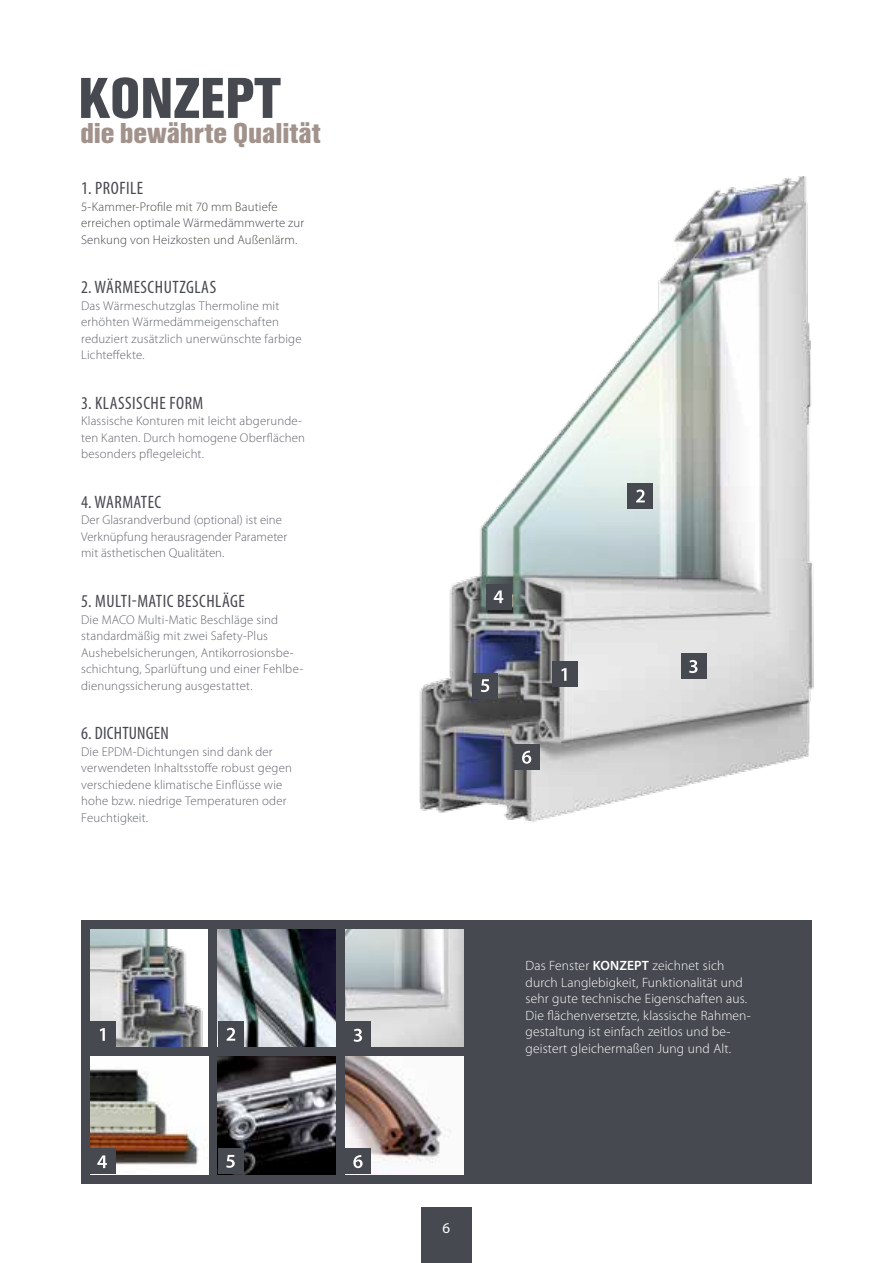
<style>
.page{position:relative;width:893px;height:1263px;background:#fff}
.page>*{position:absolute;margin:0;border:0;box-sizing:border-box;transform-origin:0 0}
.t1{font:60px "Nimbus San TOT Bla Con";letter-spacing:-.005em;color:#474950}
.t2{font:30px "Nimbus San TOT Bla Con";letter-spacing:-.005em;color:#a2928c}
.t3{font:condensed 18px "Myriad Pro";letter-spacing:.03em;color:#474950}
.t4{font:condensed 18px "Myriad Pro";letter-spacing:.01em;color:#474950}
.t5{font:15px "Myriad Pro";color:#fff}
.t6{font:300 13.5px/16.5px "Myriad Pro";letter-spacing:.01em;color:#fff}
.t7{font:300 12.75px/16.5px "Myriad Pro";letter-spacing:.01em;color:#63656d}
.t8{font:300 12.75px/16.5px "Myriad Pro";letter-spacing:.01em;color:#494948}
.s1{color:#474950}
.s2{font-weight:600}
</style>
<div class="page">
<div style="left:421px;top:1208px;width:51px;height:55px;background:#474950"></div>
<img style="left:395px;top:176px;width:419px;height:1032px">
<div style="left:681px;top:653px;width:25px;height:25px;background:#474950"></div>
<svg style="left:689px;top:660px;width:8px;height:13px"></svg>
<div style="left:514px;top:744px;width:26px;height:26px;background:#474950"></div>
<svg style="left:522px;top:751px;width:9px;height:13px"></svg>
<div style="left:552px;top:661px;width:25px;height:26px;background:#474950"></div>
<svg style="left:561px;top:668px;width:5px;height:13px"></svg>
<div style="left:627px;top:483px;width:26px;height:26px;background:#474950"></div>
<svg style="left:636px;top:489px;width:9px;height:13px"></svg>
<div style="left:486px;top:584px;width:26px;height:25px;background:#474950"></div>
<svg style="left:494px;top:590px;width:9px;height:13px"></svg>
<div style="left:472px;top:673px;width:26px;height:25px;background:#474950"></div>
<svg style="left:481px;top:679px;width:8px;height:13px"></svg>
<div style="left:82px;top:920px;width:730px;height:263px;background:#474950"></div>
<img style="left:90px;top:929px;width:118px;height:118px">
<img style="left:218px;top:929px;width:118px;height:118px">
<img style="left:345px;top:929px;width:118px;height:118px">
<div style="left:90px;top:1021px;width:26px;height:26px;background:#474950"></div>
<svg style="left:100px;top:1028px;width:5px;height:13px"></svg>
<img style="left:90px;top:1057px;width:118px;height:117px">
<img style="left:218px;top:1057px;width:118px;height:117px">
<img style="left:345px;top:1057px;width:118px;height:117px">
<div style="left:218px;top:1021px;width:25px;height:26px;background:#474950"></div>
<svg style="left:227px;top:1028px;width:8px;height:13px"></svg>
<div style="left:345px;top:1021px;width:26px;height:26px;background:#474950"></div>
<svg style="left:354px;top:1029px;width:8px;height:13px"></svg>
<div style="left:345px;top:1149px;width:26px;height:25px;background:#474950"></div>
<svg style="left:353px;top:1155px;width:10px;height:13px"></svg>
<div style="left:90px;top:1149px;width:26px;height:25px;background:#474950"></div>
<svg style="left:97px;top:1155px;width:10px;height:13px"></svg>
<div style="left:218px;top:1149px;width:25px;height:25px;background:#474950"></div>
<svg style="left:226px;top:1155px;width:9px;height:13px"></svg>
<h1 class="t1" style="left:78px;top:64px;width:204px">KONZEPT</h1>
<h2 class="t2" style="left:80px;top:116px;width:242px">die bewährte Qualität</h2>
<h3 class="t3" style="left:81px;top:178px;width:64px">1. PROFILE</h3>
<p class="t8" style="left:81px;top:199px;width:225px">5-Kammer-Profile mit 70 mm Bautiefe erreichen <span class="s1">optimale Wärmedämmwerte zur<br>Senkung von Heizk</span>osten und Außenlärm.</p>
<h3 class="t3" style="left:81px;top:277px;width:136px">2. WÄRMESCHUTZGLAS</h3>
<p class="t7" style="left:81px;top:298px;width:222px">Das Wärmeschutzglas Thermoline mit erhöhten Wärmedämmeigenschaften reduziert zusätzlich unerwünschte farbige Lichteffekte.</p>
<h3 class="t3" style="left:81px;top:392px;width:124px">3. KLASSISCHE FORM</h3>
<p class="t7" style="left:81px;top:413px;width:225px">Klassische Konturen mit leicht abgerunde&shy;ten Kanten. Durch homogene Oberflächen besonders pflegeleicht.</p>
<h3 class="t3" style="left:81px;top:491px;width:82px">4. WARMATEC</h3>
<p class="t7" style="left:81px;top:512px;width:207px">Der Glasrandverbund (optional) ist eine<br>Verknüpfung herausragender Parameter mit ästhetischen Qualitäten.</p>
<h3 class="t3" style="left:81px;top:590px;width:165px">5. MULTI-MATIC BESCHLÄGE</h3>
<p class="t7" style="left:81px;top:611px;width:223px">Die MACO Multi-Matic Beschläge sind standardmäßig mit zwei Safety-Plus Aushebelsicherungen, Antikorrosionsbe&shy;schichtung, Sparlüftung und einer Fehlbe&shy;dienungssicherung ausgestattet.</p>
<h3 class="t4" style="left:81px;top:722px;width:89px">6. DICHTUNGEN</h3>
<p class="t7" style="left:81px;top:743px;width:212px">Die EPDM-Dichtungen sind dank der verwendeten Inhaltsstoffe robust gegen verschiedene klimatische Einflüsse wie hohe bzw. niedrige Temperaturen oder Feuchtigkeit.</p>
<p class="t5" style="left:443px;top:1219px;width:9px">6</p>
<p class="t6" style="left:526px;top:957px;width:227px">Das Fenster <span class="s2">KONZEPT</span> zeichnet sich durch Langlebigkeit, Funktionalität und sehr gute technische Eigenschaften aus.<br>Die flächenversetzte, klassische Rahmen&shy;gestaltung ist einfach zeitlos und be&shy;geistert gleichermaßen Jung und Alt.</p>
</div>
